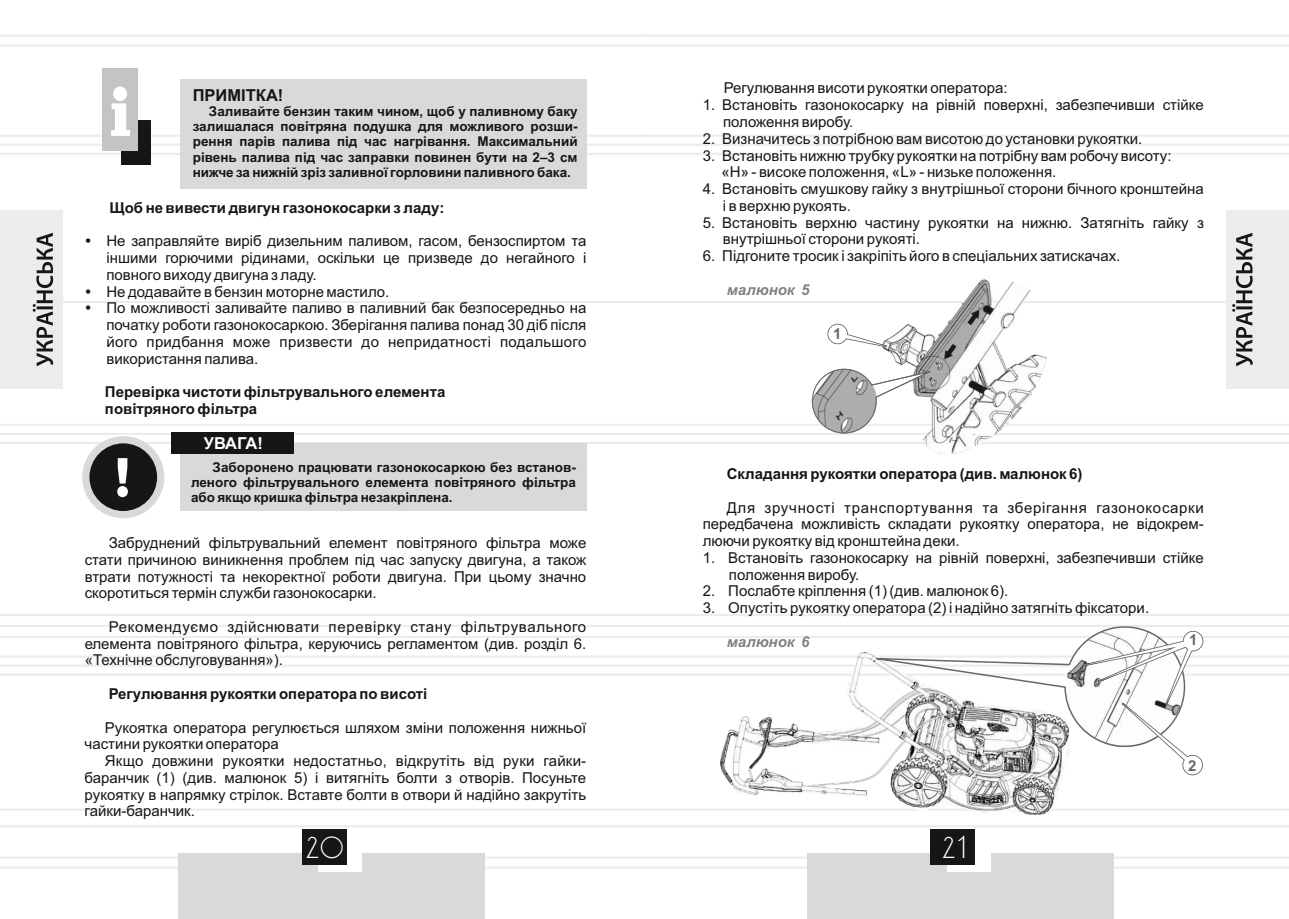
<style>
.page{position:relative;width:1289px;height:919px;background:#fff}
.page>*{position:absolute;margin:0;border:0;box-sizing:border-box;transform-origin:0 0}
.t1{font:26.25px "DS Standart Cyr";color:#fff}
.t2{font:700 16.5px "Arial";color:#151616}
.t3{font:700 16.5px "Arial";letter-spacing:-.025em;color:#fff}
.t4{font:15px/16.8px "Arial";color:#151616}
.t5{font:700 15px/16.8px "Arial";color:#151616}
.t6{font:italic 700 15px "Arial";color:#818281}
.t7{font:700 15px "Arial";color:#686868}
.t8{font:700 13.5px/15.1px "Arial";color:#151616;text-align:justify}
</style>
<div class="page">
<hr style="left:644px;top:135px;width:644px;height:2px;background:#ececec">
<hr style="left:644px;top:153px;width:644px;height:2px;background:#ececec">
<hr style="left:644px;top:442px;width:644px;height:2px;background:#ececec">
<hr style="left:644px;top:614px;width:644px;height:2px;background:#ececec">
<hr style="left:644px;top:856px;width:644px;height:2px;background:#ececec">
<hr style="left:644px;top:866px;width:644px;height:2px;background:#ececec">
<hr style="left:644px;top:35px;width:644px;height:2px;background:#ececec">
<hr style="left:644px;top:45px;width:644px;height:2px;background:#ececec">
<hr style="left:644px;top:808px;width:644px;height:2px;background:#ececec">
<hr style="left:644px;top:825px;width:644px;height:2px;background:#ececec">
<img style="left:922px;top:436px;width:71px;height:18px">
<hr style="left:0;top:135px;width:644px;height:2px;background:#ececec">
<svg style="left:0;top:143px;width:1288px;height:4px"></svg>
<hr style="left:0;top:153px;width:644px;height:2px;background:#ececec">
<hr style="left:0;top:442px;width:644px;height:2px;background:#ececec">
<hr style="left:0;top:614px;width:644px;height:2px;background:#ececec">
<hr style="left:0;top:856px;width:644px;height:2px;background:#ececec">
<hr style="left:0;top:866px;width:644px;height:2px;background:#ececec">
<hr style="left:0;top:35px;width:644px;height:2px;background:#ececec">
<hr style="left:0;top:45px;width:644px;height:2px;background:#ececec">
<hr style="left:0;top:808px;width:644px;height:2px;background:#ececec">
<hr style="left:0;top:825px;width:644px;height:2px;background:#ececec">
<div style="left:178px;top:853px;width:307px;height:65px;background:#d9d9da"></div>
<div style="left:318px;top:832px;width:44px;height:39px;background:#fff"></div>
<div style="left:301px;top:829px;width:45px;height:36px;background:#151616"></div>
<div style="left:0;top:210px;width:62px;height:179px;background:#ececec"></div>
<div style="left:807px;top:853px;width:306px;height:65px;background:#d9d9da"></div>
<div style="left:946px;top:832px;width:44px;height:39px;background:#fff"></div>
<div style="left:930px;top:829px;width:45px;height:36px;background:#151616"></div>
<div style="left:1226px;top:210px;width:62px;height:179px;background:#ececec"></div>
<div style="left:82px;top:436px;width:82px;height:82px;border:14px solid #d9d9da;border-radius:50%"></div>
<div style="left:89px;top:443px;width:68px;height:68px;background:#151616;border-radius:50%"></div>
<svg style="left:117px;top:458px;width:11px;height:39px"></svg>
<div style="left:180px;top:443px;width:406px;height:67px;background:#d9d9da"></div>
<div style="left:171px;top:432px;width:123px;height:22px;background:#151616"></div>
<img style="left:720px;top:776px;width:349px;height:38px">
<div style="left:121px;top:120px;width:29px;height:45px;background:#151616"></div>
<div style="left:102px;top:68px;width:36px;height:83px;background:#c4c4c5"></div>
<svg style="left:111px;top:86px;width:19px;height:50px"></svg>
<div style="left:180px;top:79px;width:406px;height:109px;background:#d9d9da"></div>
<svg style="left:0;top:625px;width:1288px;height:151px"></svg>
<svg style="left:0;top:233px;width:1288px;height:203px"></svg>
<p class="t2" style="left:193px;top:88px;width:92px">ПРИМІТКА!</p>
<p class="t8" style="left:193px;top:105px;width:386px;text-indent:16px">Заливайте бензин таким чином, щоб у паливному баку залишалася повітряна подушка для можливого розши&shy;рення парів палива під час нагрівання. Максимальний рівень палива під час заправки повинен бути на 2–3 см нижче за нижній зріз заливної горловини паливного бака.</p>
<p class="t5" style="left:109px;top:200px;width:336px">Щоб не вивести двигун газонокосарки з ладу:</p>
<p class="t4" style="left:106px;top:234px;width:481px">Не заправляйте виріб дизельним паливом, гасом, бензоспиртом та іншими горючими рідинами, оскільки це призведе до негайного і повного виходу двигуна з ладу.<br>Не додавайте в бензин моторне мастило.<br>По можливості заливайте паливо в паливний бак безпосередньо на початку роботи газонокосаркою. Зберігання палива понад 30 діб після його придбання може призвести до непридатності подальшого використання палива.</p>
<p class="t5" style="left:105px;top:385px;width:342px">Перевірка чистоти фільтрувального елемента повітряного фільтра</p>
<p class="t3" style="left:204px;top:437px;width:60px">УВАГА!</p>
<p class="t8" style="left:191px;top:460px;width:386px;text-indent:22px">Заборонено працювати газонокосаркою без встанов&shy;леного фільтрувального елемента повітряного фільтра або якщо кришка фільтра незакріплена.</p>
<p class="t4" style="left:85px;top:535px;width:503px;text-align:justify;text-indent:24px">Забруднений фільтрувальний елемент повітряного фільтра може стати причиною виникнення проблем під час запуску двигуна, а також втрати потужності та некоректної роботи двигуна. При цьому значно скоротиться термін служби газонокосарки.</p>
<p class="t4" style="left:85px;top:619px;width:503px;text-align:justify;text-indent:24px">Рекомендуємо здійснювати перевірку стану фільтрувального елемента повітряного фільтра, керуючись регламентом (див. розділ 6. «Технічне обслуговування»).</p>
<p class="t5" style="left:109px;top:686px;width:320px">Регулювання рукоятки оператора по висоті</p>
<p class="t4" style="left:85px;top:720px;width:503px;text-indent:20px">Рукоятка оператора регулюється шляхом зміни положення нижньої частини рукоятки оператора</p>
<p class="t4" style="left:85px;top:753px;width:503px;text-align:justify;text-indent:20px">Якщо довжини рукоятки недостатньо, відкрутіть від руки гайки&shy;баранчик (1) (див. малюнок 5) і витягніть болти з отворів. Посуньте рукоятку в напрямку стрілок. Вставте болти в отвори й надійно закрутіть гайки-баранчик.</p>
<p class="t4" style="left:723px;top:81px;width:285px">Регулювання висоти рукоятки оператора:</p>
<p class="t4" style="left:723px;top:98px;width:482px;text-indent:-20px">1. Встановіть газонокосарку на рівній поверхні, забезпечивши стійке положення виробу.</p>
<p class="t4" style="left:702px;top:131px;width:441px">2. Визначитесь з потрібною вам висотою до установки рукоятки.</p>
<p class="t4" style="left:721px;top:148px;width:451px;text-indent:-19px">3. Встановіть нижню трубку рукоятки на потрібну вам робочу висоту: «H» - високе положення, «L» - низьке положення.</p>
<p class="t4" style="left:723px;top:182px;width:482px;text-indent:-20px">4. Встановіть смушкову гайку з внутрішньої сторони бічного кронштейна і в верхню рукоять.</p>
<p class="t4" style="left:723px;top:215px;width:482px;text-indent:-20px">5. Встановіть верхню частину рукоятки на нижню. Затягніть гайку з внутрішньої сторони рукояті.</p>
<p class="t4" style="left:702px;top:249px;width:419px">6. Підгоните тросик і закріпіть його в спеціальних затискачах.</p>
<p class="t6" style="left:726px;top:284px;width:84px">малюнок 5</p>
<p class="t7" style="left:833px;top:328px;width:10px">1</p>
<p class="t5" style="left:726px;top:467px;width:357px">Складання рукоятки оператора (див. малюнок 6)</p>
<p class="t4" style="left:702px;top:500px;width:502px;text-align:justify;text-indent:24px">Для зручності транспортування та зберігання газонокосарки передбачена можливість складати рукоятку оператора, не відокрем&shy;люючи рукоятку від кронштейна деки.</p>
<p class="t4" style="left:729px;top:550px;width:476px;text-indent:-26px">1. Встановіть газонокосарку на рівній поверхні, забезпечивши стійке положення виробу.</p>
<p class="t4" style="left:702px;top:584px;width:307px">2. Послабте кріплення (1) (див. малюнок 6).</p>
<p class="t4" style="left:702px;top:601px;width:448px">3. Опустіть рукоятку оператора (2) і надійно затягніть фіксатори.</p>
<p class="t6" style="left:726px;top:635px;width:84px">малюнок 6</p>
<p class="t7" style="left:1189px;top:634px;width:10px">1</p>
<p class="t7" style="left:1188px;top:759px;width:10px">2</p>
<h1 class="t1" style="left:306px;top:836px;width:38px">20</h1>
<h1 class="t1" style="left:942px;top:836px;width:24px">21</h1>
</div>
